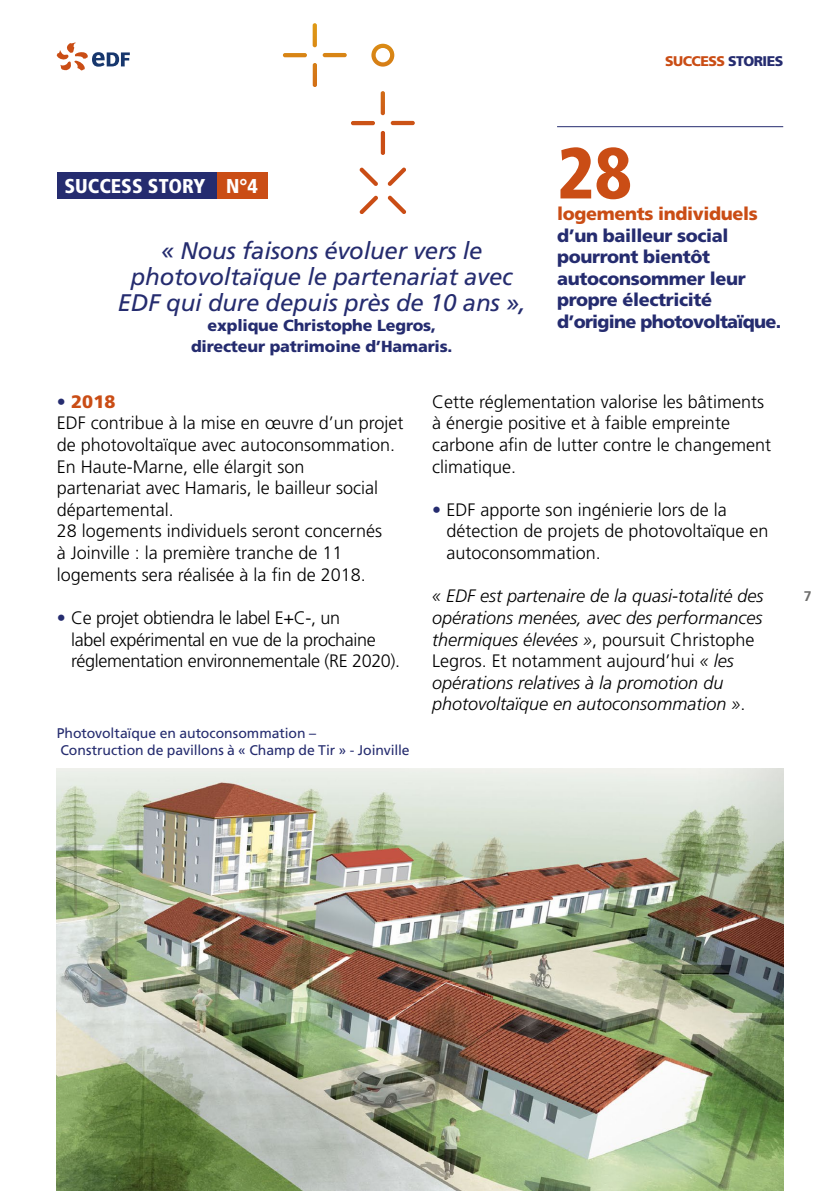
<style>
.page{position:relative;width:840px;height:1191px;background:#fff}
.page>*{position:absolute;margin:0;border:0;box-sizing:border-box;transform-origin:0 0}
.t1{font:900 condensed 72px "Frutiger LT Std";color:#ca4d15}
.t2{font:italic 24px/26px "Frutiger LT Std";letter-spacing:-.01em;color:#252c6f;text-align:center}
.t3{font:900 condensed 20px "Frutiger LT Std";color:#fff}
.t4{font:300 18px/21.6px "Frutiger LT Std";color:#000}
.t5{font:italic 300 18px/21.6px "Frutiger LT Std";color:#000}
.t6{font:300 18px/21.6px "Frutiger LT Std";letter-spacing:-.02em;color:#000}
.t7{font:900 18px/21.6px "Frutiger LT Std";letter-spacing:-.02em;color:#252c6f}
.t8{font:900 18px "Frutiger LT Std";letter-spacing:-.02em;color:#ca4d15}
.t9{font:900 16px/20px "Frutiger LT Std";letter-spacing:-.01em;color:#252c6f;text-align:center}
.t10{font:14px/16.8px "Frutiger LT Std";letter-spacing:-.005em;color:#252c6f}
.t11{font:900 14px "Frutiger LT Std";letter-spacing:-.04em;color:#ca4d15}
.t12{font:700 14px "Frutiger LT Std";color:#6e6e6d}
.s1{color:#252c6f}
.s2{font-weight:900;color:#252c6f}
.s3{font-weight:900;color:#ca4d15}
.s4{font-style:normal}
</style>
<div class="page">
<svg style="left:57px;top:42px;width:73px;height:28px"></svg>
<hr style="left:556px;top:126px;width:226px;height:1px;background:#252c6f">
<div style="left:57px;top:172px;width:160px;height:27px;background:#252c6f"></div>
<div style="left:217px;top:172px;width:51px;height:27px;background:#ca4d15"></div>
<img style="left:57px;top:768px;width:725px;height:423px">
<div style="left:380px;top:91px;width:5px;height:24px;background:#cf6216;border-radius:2px"></div>
<div style="left:380px;top:131px;width:5px;height:24px;background:#ca4d15;border-radius:2px"></div>
<hr style="left:390px;top:121px;width:24px;height:4px;background:#cb5316;border-radius:2px">
<hr style="left:351px;top:121px;width:24px;height:4px;background:#cb5316;border-radius:2px">
<svg style="left:387px;top:168px;width:19px;height:18px"></svg>
<svg style="left:359px;top:196px;width:19px;height:18px"></svg>
<svg style="left:387px;top:196px;width:19px;height:18px"></svg>
<svg style="left:359px;top:168px;width:19px;height:18px"></svg>
<div style="left:312px;top:23px;width:5px;height:24px;background:#dd9215;border-radius:2px"></div>
<div style="left:312px;top:63px;width:5px;height:24px;background:#d47616;border-radius:2px"></div>
<hr style="left:322px;top:53px;width:24px;height:4px;background:#d88515;border-radius:2px">
<hr style="left:283px;top:53px;width:24px;height:4px;background:#d88515;border-radius:2px">
<svg style="left:371px;top:44px;width:23px;height:23px"></svg>
<p class="t11" style="left:665px;top:53px;width:119px">SUCCESS <span class="s1">STORIES</span></p>
<p class="t3" style="left:64px;top:174px;width:195px">SUCCESS STORY N°4</p>
<h2 class="t2" style="left:118px;top:238px;width:409px">« Nous faisons évoluer vers le photovoltaïque le partenariat avec<br>EDF qui dure depuis près de 10 ans »,</h2>
<p class="t9" style="left:191px;top:316px;width:263px">explique Christophe Legros, directeur patrimoine d’Hamaris.</p>
<h1 class="t1" style="left:556px;top:130px;width:76px">28</h1>
<p class="t8" style="left:556px;top:203px;width:202px">logements individuels</p>
<p class="t7" style="left:556px;top:224px;width:225px">d’un bailleur social pourront bientôt autoconsommer leur propre électricité d’origine photovoltaïque.</p>
<p class="t4" style="left:57px;top:391px;width:348px"><span class="s2">•</span> <span class="s3">2018<br></span>EDF contribue à la mise en œuvre d’un projet de photovoltaïque avec autoconsommation.<br>En Haute-Marne, elle élargit son<br>partenariat avec Hamaris, le bailleur social départemental.<br>28 logements individuels seront concernés<br>à Joinville : la première tranche de 11 logements sera réalisée à la fin de 2018.</p>
<p class="t6" style="left:71px;top:607px;width:330px;text-indent:-15px"><span class="s2">•</span> Ce projet obtiendra le label E+C-, un<br>label expérimental en vue de la prochaine réglementation environnementale (RE 2020).</p>
<p class="t10" style="left:57px;top:725px;width:354px">Photovoltaïque en autoconsommation –<br>Construction de pavillons à « Champ de Tir » - Joinville</p>
<p class="t4" style="left:432px;top:391px;width:340px">Cette réglementation valorise les bâtiments à énergie positive et à faible empreinte carbone afin de lutter contre le changement climatique.</p>
<p class="t4" style="left:446px;top:499px;width:323px;text-indent:-15px"><span class="s2">•</span> EDF apporte son ingénierie lors de la détection de projets de photovoltaïque en autoconsommation.</p>
<p class="t5" style="left:432px;top:585px;width:333px">« EDF est partenaire de la quasi-totalité des opérations menées, avec des performances thermiques élevées »<span class="s4">, poursuit Christophe Legros. Et notamment aujourd’hui</span> « les opérations relatives à la promotion du photovoltaïque en autoconsommation »<span class="s4">.</span></p>
<p class="t12" style="left:803px;top:587px;width:9px">7</p>
</div>
